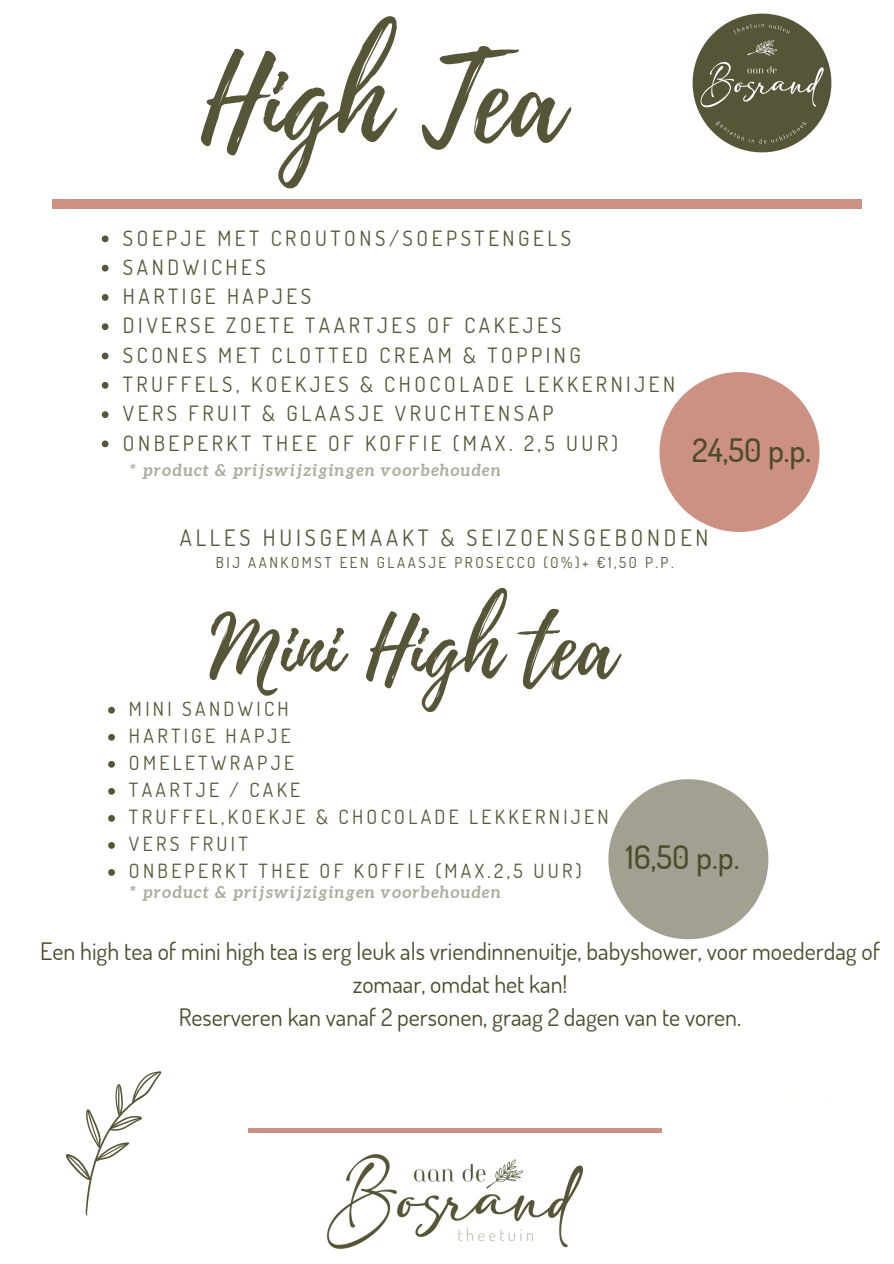
<style>
.page{position:relative;width:894px;height:1264px;background:#fff}
.page>*{position:absolute;margin:0;border:0;box-sizing:border-box;transform-origin:0 0}
.t1{font:118.35px "Playlist Script";color:#565537}
.t2{font:85.35px "Playlist Script";color:#565537}
.t3{font:500 32.25px "Dosis";color:#4d4c2d}
.t4{font:24px/32.7px "Dosis";color:#4d4c2d;text-align:center}
.t5{font:22.5px "Dosis";letter-spacing:.17em;color:#565537}
.t6{font:21px/29.2px "Dosis";letter-spacing:.17em;color:#565537}
.t7{font:19.5px/27px "Dosis";letter-spacing:.17em;color:#565537}
.t8{font:italic 700 16.65px "Aleo";letter-spacing:.06em;color:#565537}
.t9{font:15px "Dosis";letter-spacing:.17em;color:#565537}
</style>
<div class="page">
<div style="left:52px;top:200px;width:809px;height:9px;background:#cc9183"></div>
<hr style="left:248px;top:1128px;width:413px;height:4px;background:#cc9183">
<img style="left:327px;top:1154px;width:257px;height:95px">
<svg style="left:659px;top:372px;width:161px;height:160px;fill:#cc9183"></svg>
<svg style="left:102px;top:235px;width:6px;height:7px"></svg>
<svg style="left:102px;top:265px;width:6px;height:6px"></svg>
<svg style="left:102px;top:294px;width:6px;height:7px"></svg>
<svg style="left:102px;top:323px;width:6px;height:7px"></svg>
<svg style="left:102px;top:352px;width:6px;height:7px"></svg>
<svg style="left:102px;top:382px;width:6px;height:7px"></svg>
<svg style="left:102px;top:411px;width:6px;height:7px"></svg>
<svg style="left:102px;top:440px;width:6px;height:7px"></svg>
<img style="left:692px;top:14px;width:139px;height:138px">
<svg style="left:108px;top:707px;width:7px;height:6px"></svg>
<svg style="left:108px;top:734px;width:7px;height:6px"></svg>
<svg style="left:108px;top:761px;width:7px;height:6px"></svg>
<svg style="left:108px;top:788px;width:7px;height:6px"></svg>
<svg style="left:108px;top:815px;width:7px;height:6px"></svg>
<svg style="left:108px;top:842px;width:7px;height:6px"></svg>
<svg style="left:108px;top:869px;width:7px;height:6px"></svg>
<svg style="left:608px;top:779px;width:161px;height:161px;fill:#a2a191"></svg>
<svg style="left:66px;top:1071px;width:95px;height:144px"></svg>
<h1 class="t1" style="left:201px;top:16px;width:363px">High Tea</h1>
<p class="t6" style="left:123px;top:223px;width:553px">SOEPJE MET CROUTONS/SOEPSTENGELS<br>SANDWICHES<br>HARTIGE HAPJES<br>DIVERSE ZOETE TAARTJES OF CAKEJES<br>SCONES MET CLOTTED CREAM &amp; TOPPING<br>TRUFFELS, KOEKJES &amp; CHOCOLADE LEKKERNIJEN<br>VERS FRUIT &amp; GLAASJE VRUCHTENSAP<br>ONBEPERKT THEE OF KOFFIE (MAX. 2,5 UUR)</p>
<p class="t8" style="left:130px;top:460px;width:372px">* product &amp; prijswijzigingen voorbehouden</p>
<h3 class="t3" style="left:692px;top:429px;width:120px">24,50 p.p.</h3>
<p class="t5" style="left:180px;top:523px;width:530px">ALLES HUISGEMAAKT &amp; SEIZOENSGEBONDEN</p>
<p class="t9" style="left:216px;top:552px;width:459px">BIJ AANKOMST EEN GLAASJE PROSECCO (0%)+ €1,50 P.P.</p>
<h2 class="t2" style="left:209px;top:588px;width:407px">Mini High tea</h2>
<p class="t7" style="left:129px;top:694px;width:481px">MINI SANDWICH<br>HARTIGE HAPJE<br>OMELETWRAPJE<br>TAARTJE / CAKE<br>TRUFFEL,KOEKJE &amp; CHOCOLADE LEKKERNIJEN<br>VERS FRUIT<br>ONBEPERKT THEE OF KOFFIE (MAX.2,5 UUR)</p>
<h3 class="t3" style="left:625px;top:836px;width:115px">16,50 p.p.</h3>
<p class="t8" style="left:130px;top:882px;width:372px">* product &amp; prijswijzigingen voorbehouden</p>
<p class="t4" style="left:40px;top:934px;width:841px">Een high tea of mini high tea is erg leuk als vriendinnenuitje, babyshower, voor moederdag of zomaar, omdat het kan!<br>Reserveren kan vanaf 2 personen, graag 2 dagen van te voren.</p>
</div>
